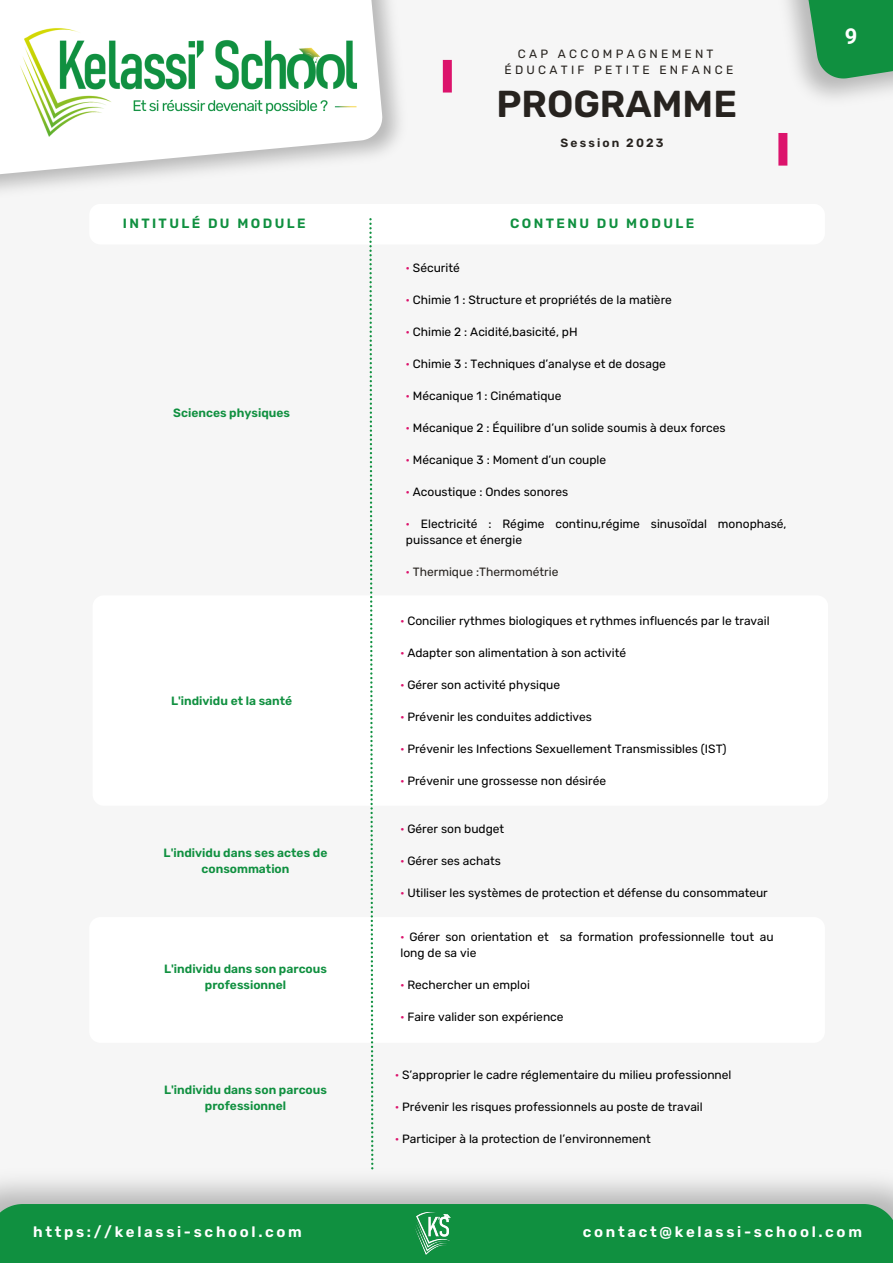
<style>
.page{position:relative;width:893px;height:1264px;background:#fff}
.page>*{position:absolute;margin:0;border:0;box-sizing:border-box;transform-origin:0 0}
.t1{font:600 37.5px "Rubik";color:#27231f}
.t2{font:700 21.9px "Roboto";color:#fff}
.t3{font:600 15px "Rubik";letter-spacing:.18em;color:#fff}
.t4{font:600 13.5px "Rubik";letter-spacing:.18em;color:#109040}
.t5{font:12px/16px "Rubik";color:#000}
.t6{font:600 12px/16px "Rubik";color:#109040;text-align:center}
.t7{font:12px "Rubik";letter-spacing:.275em;color:#27231f}
.t8{font:12px "Rubik";color:#27231f}
.t9{font:600 12px "Rubik";letter-spacing:.18em;color:#27231f}
.s1{color:#dc136c}
</style>
<div class="page">
<div style="left:0;top:0;width:892px;height:1262px;background:#f6f6f6"></div>
<svg style="left:782px;top:0;width:110px;height:82px;background:#58aa77"></svg>
<svg style="left:0;top:0;width:384px;height:195px"></svg>
<img style="left:5px;top:6px;width:367px;height:140px">
<div style="left:0;top:1203px;width:892px;height:59px;background:#109040"></div>
<img style="left:406px;top:1206px;width:54px;height:51px">
<div style="left:443px;top:60px;width:9px;height:32px;background:#dc136c"></div>
<div style="left:778px;top:133px;width:9px;height:33px;background:#dc136c"></div>
<div style="left:89px;top:204px;width:735px;height:40px;background:#fff;border-radius:11px"></div>
<div style="left:93px;top:595px;width:735px;height:210px;background:#fff;border-radius:11px"></div>
<div style="left:89px;top:917px;width:735px;height:125px;background:#fff;border-radius:11px"></div>
<svg style="left:369px;top:218px;width:4px;height:951px"></svg>
<p class="t4" style="left:123px;top:215px;width:184px">INTITULÉ DU MODULE</p>
<p class="t6" style="left:173px;top:405px;width:118px">Sciences physiques</p>
<p class="t6" style="left:171px;top:692px;width:123px">L'individu et la santé</p>
<p class="t6" style="left:164px;top:845px;width:165px">L'individu dans ses actes de consommation</p>
<p class="t6" style="left:164px;top:961px;width:164px">L'individu dans son parcous professionnel</p>
<p class="t6" style="left:164px;top:1081px;width:164px">L'individu dans son parcous professionnel</p>
<p class="t7" style="left:518px;top:47px;width:197px">CAP ACCOMPAGNEMENT</p>
<p class="t7" style="left:504px;top:62px;width:230px">ÉDUCATIF PETITE ENFANCE</p>
<p class="t1" style="left:496px;top:81px;width:242px">PROGRAMME</p>
<p class="t9" style="left:560px;top:135px;width:105px">Session 2023</p>
<p class="t4" style="left:510px;top:215px;width:186px">CONTENU DU MODULE</p>
<p class="t5" style="left:406px;top:260px;width:55px"><span class="s1">·</span> Sécurité</p>
<p class="t5" style="left:406px;top:292px;width:267px"><span class="s1">·</span> Chimie 1 : Structure et propriétés de la matière</p>
<p class="t5" style="left:406px;top:323px;width:173px"><span class="s1">·</span> Chimie 2 : Acidité,basicité, pH</p>
<p class="t5" style="left:406px;top:355px;width:261px"><span class="s1">·</span> Chimie 3 : Techniques d’analyse et de dosage</p>
<p class="t5" style="left:406px;top:387px;width:157px"><span class="s1">·</span> Mécanique 1 : Cinématique</p>
<p class="t5" style="left:406px;top:419px;width:321px"><span class="s1">·</span> Mécanique 2 : Équilibre d’un solide soumis à deux forces</p>
<p class="t5" style="left:406px;top:451px;width:202px"><span class="s1">·</span> Mécanique 3 : Moment d’un couple</p>
<p class="t5" style="left:406px;top:483px;width:164px"><span class="s1">·</span> Acoustique : Ondes sonores</p>
<p class="t5" style="left:406px;top:515px;width:382px"><span class="s1">·</span> Electricité : Régime continu,régime sinusoïdal monophasé, puissance et énergie</p>
<p class="t8" style="left:406px;top:564px;width:154px"><span class="s1">·</span> Thermique :Thermométrie</p>
<p class="t5" style="left:400px;top:613px;width:371px"><span class="s1">·</span> Concilier rythmes biologiques et rythmes influencés par le travail</p>
<p class="t5" style="left:400px;top:645px;width:227px"><span class="s1">·</span> Adapter son alimentation à son activité</p>
<p class="t5" style="left:400px;top:677px;width:161px"><span class="s1">·</span> Gérer son activité physique</p>
<p class="t5" style="left:400px;top:709px;width:193px"><span class="s1">·</span> Prévenir les conduites addictives</p>
<p class="t5" style="left:400px;top:741px;width:328px"><span class="s1">·</span> Prévenir les Infections Sexuellement Transmissibles (IST)</p>
<p class="t5" style="left:400px;top:773px;width:207px"><span class="s1">·</span> Prévenir une grossesse non désirée</p>
<p class="t5" style="left:400px;top:821px;width:105px"><span class="s1">·</span> Gérer son budget</p>
<p class="t5" style="left:400px;top:853px;width:102px"><span class="s1">·</span> Gérer ses achats</p>
<p class="t5" style="left:400px;top:885px;width:369px"><span class="s1">·</span> Utiliser les systèmes de protection et défense du consommateur</p>
<p class="t5" style="left:400px;top:929px;width:374px"><span class="s1">·</span> Gérer son orientation et sa formation professionnelle tout au long de sa vie</p>
<p class="t5" style="left:400px;top:977px;width:131px"><span class="s1">·</span> Rechercher un emploi</p>
<p class="t5" style="left:400px;top:1009px;width:165px"><span class="s1">·</span> Faire valider son expérience</p>
<p class="t5" style="left:395px;top:1067px;width:338px"><span class="s1">·</span> S’approprier le cadre réglementaire du milieu professionnel</p>
<p class="t5" style="left:395px;top:1099px;width:309px"><span class="s1">·</span> Prévenir les risques professionnels au poste de travail</p>
<p class="t5" style="left:395px;top:1131px;width:257px"><span class="s1">·</span> Participer à la protection de l’environnement</p>
<p class="t2" style="left:844px;top:24px;width:14px">9</p>
<p class="t3" style="left:33px;top:1223px;width:270px">https://kelassi-school.com</p>
<p class="t3" style="left:583px;top:1223px;width:280px">contact@kelassi-school.com</p>
</div>
